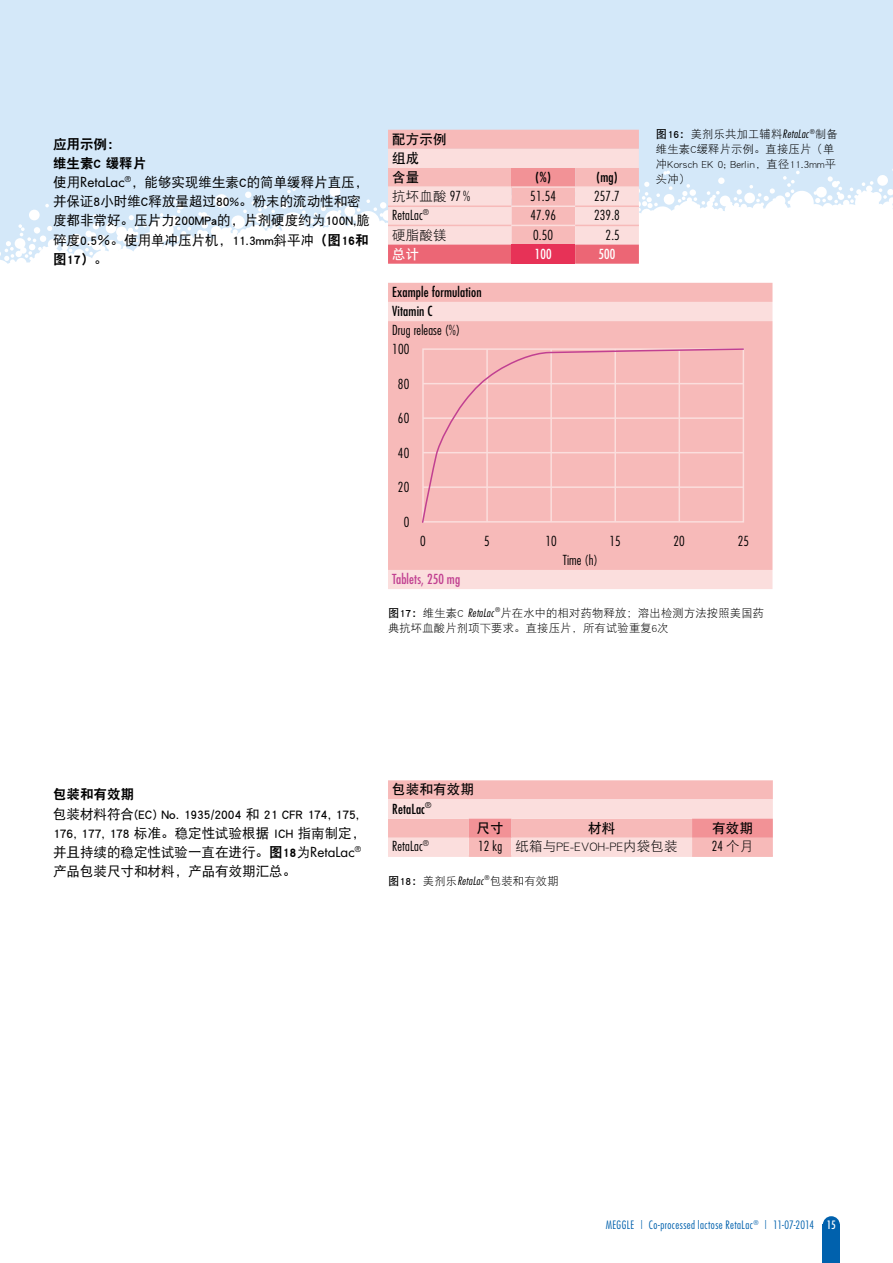
<style>
.page{position:relative;width:893px;height:1263px;background:#fff}
.page>*{position:absolute;margin:0;border:0;box-sizing:border-box;transform-origin:0 0}
.t1{font:13.5px/19.2px "DFP Hei W5";color:#000}
.t2{font:300 condensed 13.5px/19.2px "Futura";letter-spacing:.01em;color:#000}
.t3{font:condensed 13.5px/19.2px "Futura";letter-spacing:.01em;color:#000}
.t4{font:13.5px "DFP Hei W3";letter-spacing:.01em;color:#000}
.t5{font:13.5px/19.2px "DFP Hei W9";color:#000}
.t6{font:13.5px/19.2px "DFP Hei W7";letter-spacing:.01em;color:#000}
.t7{font:condensed 13.5px "Futura";letter-spacing:.01em;color:#c14091}
.t8{font:condensed 13.5px "Futura";letter-spacing:.01em;color:#fff}
.t9{font:13.5px "DFP Hei W7";color:#fff}
.t10{font:11.25px/15px "DFP Hei W3";letter-spacing:.02em;color:#000}
.t11{font:300 condensed 11.25px "Futura";letter-spacing:.035em;color:#0061ad}
.t12{font:condensed 11.25px "Futura";color:#fff}
.s1{font-family:"Futura"}
.s2{font-family:"DFP Hei W9"}
.s3{font-family:"DFP Hei W5"}
.s4{font-family:"Futura";font-weight:300;font-stretch:condensed}
.s5{font-family:"DFP Hei W7"}
.s6{font-family:"Futura";font-weight:300;font-style:italic;font-stretch:condensed}
.s7{font-family:"DFP Hei W3";font-weight:400;font-stretch:normal}
</style>
<div class="page">
<div style="left:0;top:0;width:893px;height:455px;background:#d4e8f9"></div>
<svg style="left:0;top:169px;width:893px;height:301px;fill:#fff"></svg>
<div style="left:823px;top:1225px;width:17px;height:38px;background:#0061ad"></div>
<div style="left:823px;top:1216px;width:17px;height:17px;background:#0061ad;border-radius:50%"></div>
<svg style="left:388px;top:130px;width:251px;height:134px;background:#f7c0c1"></svg>
<div style="left:511px;top:245px;width:64px;height:19px;background:#e73257"></div>
<hr style="left:388px;top:186px;width:123px;height:2px;background:#fbdedd">
<hr style="left:511px;top:186px;width:64px;height:2px;background:#fbdedd">
<hr style="left:575px;top:186px;width:64px;height:2px;background:#fbdedd">
<hr style="left:388px;top:206px;width:123px;height:1px;background:#f7bab9">
<hr style="left:575px;top:206px;width:64px;height:1px;background:#f7bab9">
<hr style="left:388px;top:225px;width:123px;height:1px;background:#f7bab9">
<hr style="left:575px;top:225px;width:64px;height:1px;background:#f7bab9">
<hr style="left:511px;top:206px;width:64px;height:1px;background:#fbdedd">
<hr style="left:511px;top:225px;width:64px;height:1px;background:#fbdedd">
<div style="left:388px;top:283px;width:384px;height:19px;background:#f7bab9"></div>
<svg style="left:388px;top:302px;width:384px;height:287px;background:#f8c3c2"></svg>
<svg style="left:388px;top:780px;width:385px;height:75px;background:#f8c6c6"></svg>
<hr style="left:388px;top:855px;width:81px;height:2px;background:#fbdedd">
<hr style="left:511px;top:855px;width:181px;height:2px;background:#fbdedd">
<hr style="left:469px;top:855px;width:42px;height:2px;background:#f7bab9">
<hr style="left:692px;top:855px;width:81px;height:2px;background:#f7bab9">
<svg style="left:421px;top:348px;width:324px;height:176px;background:#f6bbbb"></svg>
<p class="t5" style="left:53px;top:134px;width:95px">应用示例：<br>维生素C 缓释片</p>
<p class="t1" style="left:53px;top:172px;width:318px">使用<span class="s1">RetaLac</span><sup>®</sup>，能够实现维生素C的简单缓释片直压，并保证8小时维C释放量超过80%。粉末的流动性和密度都非常好。压片力200MPa的，片剂硬度约为100N,脆碎度0.5％。使用单冲压片机，11.3mm斜平冲<span class="s2">（图16和</span></p>
<p class="t5" style="left:53px;top:249px;width:56px">图17）<span class="s3">。</span></p>
<p class="t6" style="left:392px;top:129px;width:56px">配方示例组成<br>含量</p>
<p class="t3" style="left:536px;top:167px;width:17px">(%)</p>
<p class="t3" style="left:596px;top:167px;width:22px">(mg)</p>
<p class="t4" style="left:392px;top:189px;width:79px">抗坏血酸 <span class="s4">97 %</span></p>
<p class="t2" style="left:530px;top:186px;width:27px">51.54</p>
<p class="t2" style="left:594px;top:186px;width:27px">257.7</p>
<p class="t2" style="left:392px;top:206px;width:38px">RetaLac<sup>®</sup></p>
<p class="t2" style="left:530px;top:206px;width:27px">47.96</p>
<p class="t2" style="left:594px;top:206px;width:27px">239.8</p>
<p class="t4" style="left:392px;top:227px;width:56px">硬脂酸镁</p>
<p class="t2" style="left:533px;top:225px;width:22px">0.50</p>
<p class="t2" style="left:606px;top:225px;width:16px">2.5</p>
<p class="t9" style="left:392px;top:247px;width:29px">总计</p>
<p class="t8" style="left:535px;top:245px;width:18px">100</p>
<p class="t8" style="left:598px;top:245px;width:18px">500</p>
<p class="t3" style="left:392px;top:282px;width:91px">Example formulation<br>Vitamin C</p>
<p class="t2" style="left:392px;top:320px;width:69px">Drug release (%)<br>100</p>
<p class="t2" style="left:398px;top:374px;width:13px">80</p>
<p class="t2" style="left:398px;top:408px;width:13px">60</p>
<p class="t2" style="left:398px;top:443px;width:13px">40</p>
<p class="t2" style="left:398px;top:477px;width:13px">20</p>
<p class="t2" style="left:404px;top:512px;width:7px">0</p>
<p class="t10" style="left:656px;top:126px;width:183px"><span class="s5">图16：</span>美剂乐共加工辅料<span class="s6">RetaLac</span> <sup>®</sup>制备维生素C缓释片示例。直接压片（单冲Korsch EK 0; Berlin，直径11.3mm平头冲）</p>
<p class="t2" style="left:420px;top:531px;width:7px">0</p>
<p class="t2" style="left:738px;top:531px;width:13px">25</p>
<p class="t2" style="left:563px;top:550px;width:37px">Time (h)</p>
<p class="t7" style="left:392px;top:571px;width:69px">Tablets, 250 mg</p>
<p class="t2" style="left:484px;top:531px;width:7px">5</p>
<p class="t2" style="left:545px;top:531px;width:13px">10</p>
<p class="t2" style="left:609px;top:531px;width:13px">15</p>
<p class="t2" style="left:673px;top:531px;width:13px">20</p>
<p class="t10" style="left:388px;top:605px;width:378px"><span class="s5">图17：</span>维生素C <span class="s6">RetaLac</span> <sup>®</sup>片在水中的相对药物释放；溶出检测方法按照美国药典抗坏血酸片剂项下要求。直接压片，所有试验重复6次</p>
<p class="t5" style="left:53px;top:785px;width:82px">包装和有效期</p>
<p class="t1" style="left:53px;top:804px;width:314px">包装材料符合(EC) No. 1935/2004 和 21 CFR 174, 175,<br>176, 177, 178 标准。稳定性试验根据 ICH 指南制定，并且持续的稳定性试验一直在进行。<span class="s2">图18</span>为<span class="s1">RetaLac</span><sup>®</sup>产品包装尺寸和材料，产品有效期汇总。</p>
<p class="t6" style="left:392px;top:780px;width:83px">包装和有效期</p>
<p class="t3" style="left:392px;top:799px;width:41px">RetaLac<sup>®</sup></p>
<p class="t6" style="left:476px;top:818px;width:29px">尺寸</p>
<p class="t6" style="left:588px;top:818px;width:29px">材料</p>
<p class="t6" style="left:712px;top:818px;width:42px">有效期</p>
<p class="t2" style="left:392px;top:836px;width:38px">RetaLac<sup>®</sup></p>
<p class="t4" style="left:478px;top:839px;width:201px"><span class="s4">12 kg</span> 纸箱与PE-EVOH-PE内袋包装</p>
<p class="t2" style="left:712px;top:836px;width:43px">24 <span class="s7">个月</span></p>
<p class="t10" style="left:388px;top:873px;width:172px"><span class="s5">图18：</span>美剂乐<span class="s6">RetaLac</span> <sup>®</sup>包装和有效期</p>
<p class="t11" style="left:606px;top:1218px;width:210px">MEGGLE | Co-processed lactose RetaLac<sup>®</sup> | 11-07-2014</p>
<p class="t12" style="left:827px;top:1218px;width:11px">15</p>
</div>
